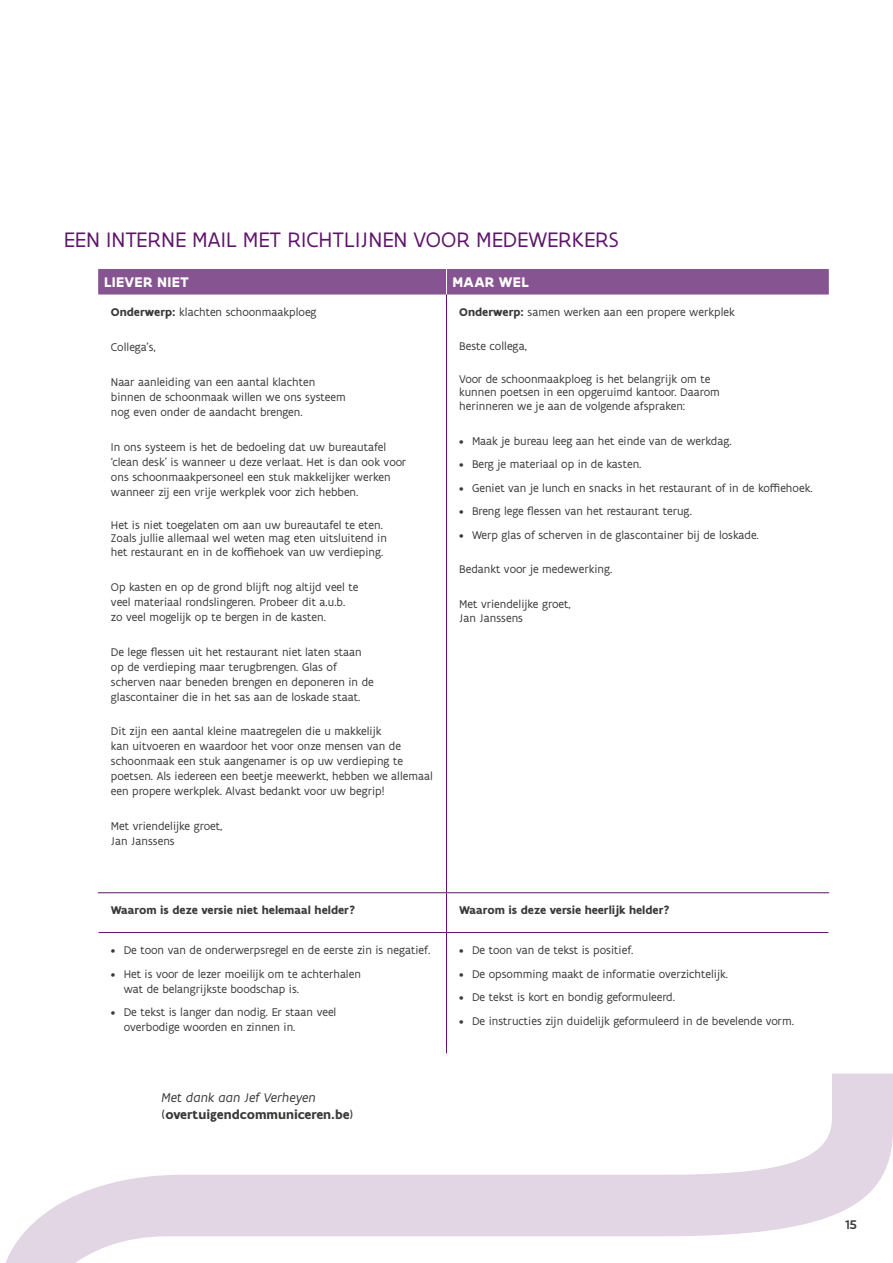
<style>
.page{position:relative;width:893px;height:1263px;background:#fff}
.page>*{position:absolute;margin:0;border:0;box-sizing:border-box;transform-origin:0 0}
.t1{font:22.5px "Flanders Art Sans";letter-spacing:.005em;color:#5e146a}
.t2{font:700 15px "Flanders Art Sans";letter-spacing:.02em;color:#fff}
.t3{font:700 13.5px/16.5px "Flanders Art Sans";color:#3a3a39}
.t4{font:500 13.5px "Flanders Art Sans";color:#3a3a39}
.t5{font:12px/15px "Flanders Art Sans";color:#3a3a39}
.t6{font:700 12px "Flanders Art Sans";color:#3a3a39}
.s1{font-weight:700}
.s2{font-weight:400;font-style:italic}
.s3{font-weight:400}
</style>
<div class="page">
<svg style="left:5px;top:1073px;width:888px;height:190px"></svg>
<div style="left:98px;top:269px;width:731px;height:25px;background:#865490"></div>
<hr style="left:446px;top:294px;width:1px;height:598px;background:#5e146a">
<hr style="left:98px;top:892px;width:348px;height:1px;background:#5e146a">
<hr style="left:446px;top:892px;width:383px;height:1px;background:#5e146a">
<hr style="left:446px;top:893px;width:1px;height:39px;background:#5e146a">
<hr style="left:99px;top:932px;width:347px;height:1px;background:#5e146a">
<hr style="left:446px;top:932px;width:382px;height:1px;background:#5e146a">
<hr style="left:446px;top:933px;width:1px;height:120px;background:#5e146a">
<h1 class="t1" style="left:64px;top:226px;width:557px">EEN INTERNE MAIL MET RICHTLIJNEN VOOR MEDEWERKERS</h1>
<p class="t2" style="left:104px;top:273px;width:86px">LIEVER NIET</p>
<p class="t2" style="left:452px;top:273px;width:78px">MAAR WEL</p>
<p class="t5" style="left:111px;top:305px;width:207px"><span class="s1">Onderwerp:</span> klachten schoonmaakploeg</p>
<p class="t5" style="left:111px;top:340px;width:46px">Collega’s,</p>
<p class="t5" style="left:111px;top:375px;width:236px">Naar aanleiding van een aantal klachten binnen de schoonmaak willen we ons systeem nog even onder de aandacht brengen.</p>
<p class="t5" style="left:111px;top:439px;width:297px">In ons systeem is het de bedoeling dat uw bureautafel ‘clean desk’ is wanneer u deze verlaat. Het is dan ook voor ons schoonmaakpersoneel een stuk makkelijker werken wanneer zij een vrije werkplek voor zich hebben.</p>
<p class="t5" style="left:111px;top:518px;width:278px;line-height:13.5px">Het is niet toegelaten om aan uw bureautafel te eten.<br>Zoals jullie allemaal wel weten mag eten uitsluitend in het restaurant en in de koffiehoek van uw verdieping.</p>
<p class="t5" style="left:111px;top:579px;width:249px">Op kasten en op de grond blijft nog altijd veel te veel materiaal rondslingeren. Probeer dit a.u.b. zo veel mogelijk op te bergen in de kasten.</p>
<p class="t5" style="left:111px;top:644px;width:264px">De lege flessen uit het restaurant niet laten staan op de verdieping maar terugbrengen. Glas of scherven naar beneden brengen en deponeren in de glascontainer die in het sas aan de loskade staat.</p>
<p class="t5" style="left:111px;top:724px;width:323px">Dit zijn een aantal kleine maatregelen die u makkelijk<br>kan uitvoeren en waardoor het voor onze mensen van de schoonmaak een stuk aangenamer is op uw verdieping te poetsen. Als iedereen een beetje meewerkt, hebben we allemaal een propere werkplek. Alvast bedankt voor uw begrip!</p>
<p class="t5" style="left:111px;top:819px;width:113px">Met vriendelijke groet,<br>Jan Janssens</p>
<p class="t5" style="left:459px;top:305px;width:277px"><span class="s1">Onderwerp:</span> samen werken aan een propere werkplek</p>
<p class="t5" style="left:459px;top:338px;width:69px">Beste collega,</p>
<p class="t5" style="left:459px;top:372px;width:262px;line-height:13.5px">Voor de schoonmaakploeg is het belangrijk om te kunnen poetsen in een opgeruimd kantoor. Daarom herinneren we je aan de volgende afspraken:</p>
<p class="t5" style="left:459px;top:433px;width:274px">• Maak je bureau leeg aan het einde van de werkdag.</p>
<p class="t5" style="left:459px;top:457px;width:184px">• Berg je materiaal op in de kasten.</p>
<p class="t5" style="left:459px;top:480px;width:355px">• Geniet van je lunch en snacks in het restaurant of in de koffiehoek.</p>
<p class="t5" style="left:459px;top:504px;width:234px">• Breng lege flessen van het restaurant terug.</p>
<p class="t5" style="left:459px;top:527px;width:301px">• Werp glas of scherven in de glascontainer bij de loskade.</p>
<p class="t5" style="left:459px;top:562px;width:155px">Bedankt voor je medewerking.</p>
<p class="t5" style="left:459px;top:598px;width:113px;line-height:13.5px">Met vriendelijke groet,<br>Jan Janssens</p>
<p class="t6" style="left:111px;top:903px;width:246px">Waarom is deze versie niet helemaal helder?</p>
<p class="t6" style="left:459px;top:903px;width:212px">Waarom is deze versie heerlijk helder?</p>
<p class="t5" style="left:111px;top:943px;width:321px">• De toon van de onderwerpsregel en de eerste zin is negatief.</p>
<p class="t5" style="left:124px;top:966px;width:239px;text-indent:-13px">• Het is voor de lezer moeilijk om te achterhalen wat de belangrijkste boodschap is.</p>
<p class="t5" style="left:124px;top:1005px;width:214px;text-indent:-13px">• De tekst is langer dan nodig. Er staan veel overbodige woorden en zinnen in.</p>
<p class="t5" style="left:459px;top:943px;width:176px">• De toon van de tekst is positief.</p>
<p class="t5" style="left:459px;top:966px;width:270px">• De opsomming maakt de informatie overzichtelijk.</p>
<p class="t5" style="left:459px;top:990px;width:217px">• De tekst is kort en bondig geformuleerd.</p>
<p class="t5" style="left:459px;top:1013px;width:336px">• De instructies zijn duidelijk geformuleerd in de bevelende vorm.</p>
<p class="t3" style="left:162px;top:1090px;width:193px"><span class="s2">Met dank aan Jef Verheyen </span><span class="s3">(</span>overtuigendcommuniceren.be<span class="s3">)</span></p>
<p class="t4" style="left:845px;top:1216px;width:13px">15</p>
</div>
